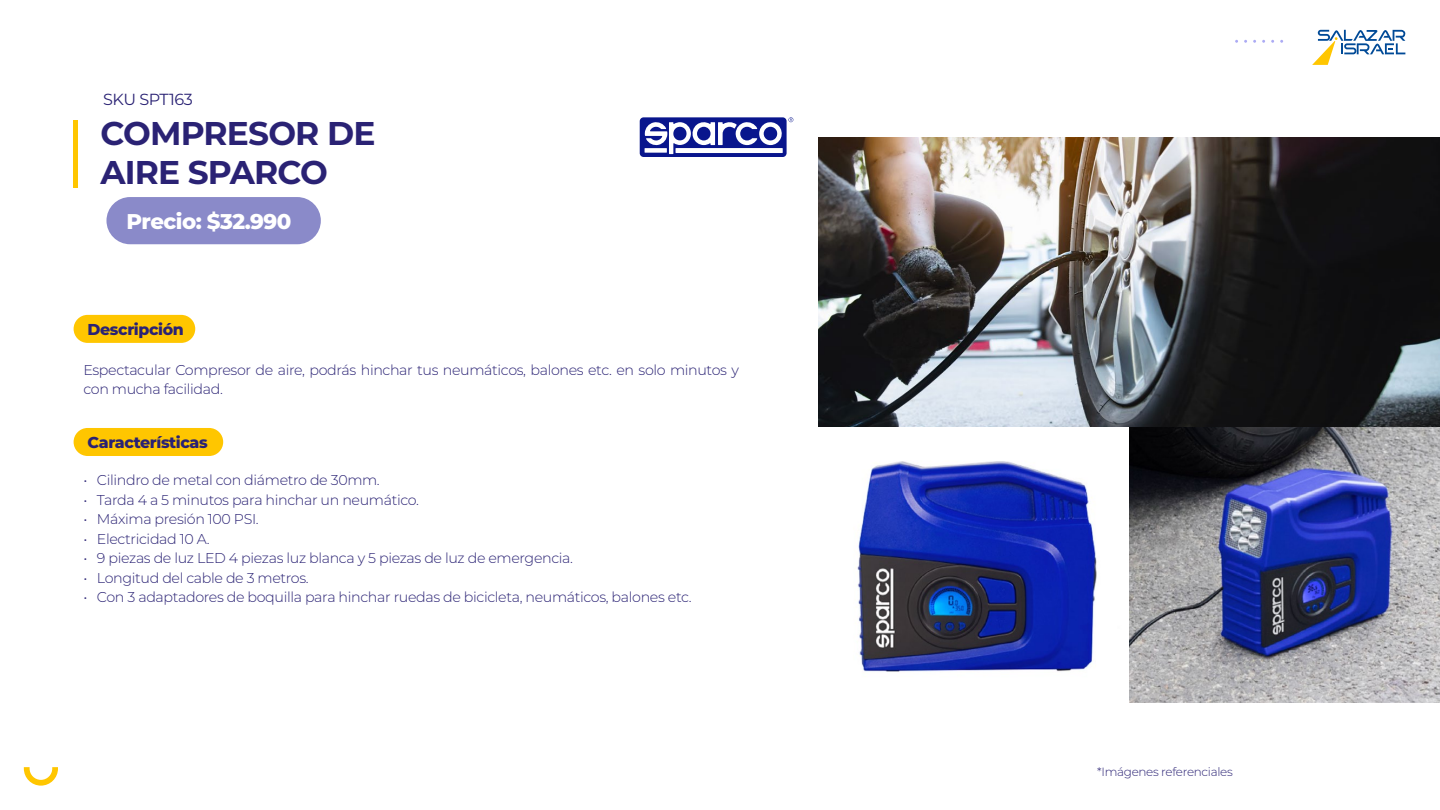
<style>
.page{position:relative;width:1440px;height:810px;background:#fff}
.page>*{position:absolute;margin:0;border:0;box-sizing:border-box;transform-origin:0 0}
.t1{font:700 32.92px/39.5px "Montserrat";letter-spacing:-.025em;color:#2a2274}
.t2{font:800 21.3px "Montserrat";letter-spacing:-.025em;color:#fff}
.t3{font:16.05px "Montserrat";letter-spacing:-.025em;color:#2a2274}
.t4{font:800 15.75px "Montserrat";letter-spacing:-.025em;color:#2a2274}
.t5{font:300 14.25px/19.5px "Montserrat";letter-spacing:-.025em;color:#2a2274}
.t6{font:300 11.93px "Montserrat";letter-spacing:-.025em;color:#2a2274}
</style>
<div class="page">
<hr style="left:74px;top:120px;width:4px;height:68px;background:#ffc600">
<div style="left:74px;top:315px;width:121px;height:28px;background:#ffc600;border-radius:14px"></div>
<div style="left:74px;top:428px;width:149px;height:28px;background:#ffc600;border-radius:14px"></div>
<div style="left:106px;top:197px;width:215px;height:47px;background:#8a8ac9;border-radius:24px"></div>
<svg style="left:1312px;top:30px;width:93px;height:35px"></svg>
<svg style="left:24px;top:767px;width:34px;height:19px"></svg>
<img style="left:819px;top:137px;width:621px;height:565px">
<div style="left:640px;top:117px;width:147px;height:40px;background:#09168d;border-radius:4px"></div>
<svg style="left:645px;top:122px;width:138px;height:32px"></svg>
<svg style="left:789px;top:117px;width:4px;height:5px"></svg>
<p class="t3" style="left:103px;top:89px;width:91px">SKU SPT163</p>
<h1 class="t1" style="left:100px;top:112px;width:277px">COMPRESOR DE<br>AIRE SPARCO</h1>
<h2 class="t2" style="left:127px;top:205px;width:166px">Precio: $32.990</h2>
<p class="t4" style="left:88px;top:318px;width:98px">Descripción</p>
<p class="t5" style="left:83px;top:359px;width:657px">Espectacular Compresor de aire, podrás hinchar tus neumáticos, balones etc. en solo minutos y con mucha facilidad.</p>
<p class="t4" style="left:88px;top:431px;width:122px">Características</p>
<p class="t5" style="left:83px;top:470px;width:298px">• Cilindro de metal con diámetro de 30mm.</p>
<p class="t5" style="left:83px;top:489px;width:337px">• Tarda 4 a 5 minutos para hinchar un neumático.</p>
<p class="t5" style="left:83px;top:509px;width:177px">• Máxima presión 100 PSI.</p>
<p class="t5" style="left:83px;top:528px;width:128px">• Electricidad 10 A.</p>
<p class="t5" style="left:83px;top:548px;width:491px">• 9 piezas de luz LED 4 piezas luz blanca y 5 piezas de luz de emergencia.</p>
<p class="t5" style="left:83px;top:567px;width:227px">• Longitud del cable de 3 metros.</p>
<p class="t5" style="left:83px;top:587px;width:610px">• Con 3 adaptadores de boquilla para hinchar ruedas de bicicleta, neumáticos, balones etc.</p>
<p class="t6" style="left:1097px;top:764px;width:137px">*Imágenes referenciales</p>
</div>
